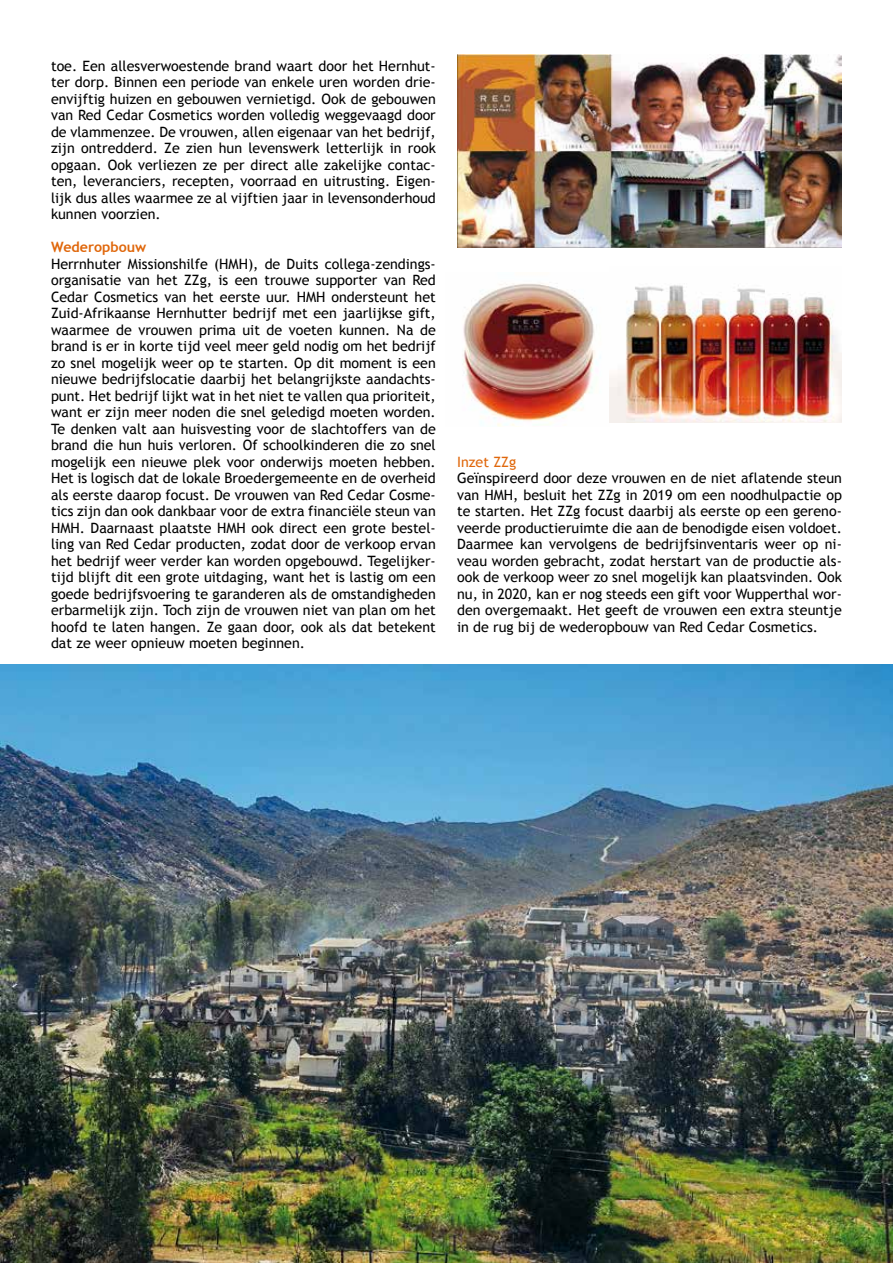
<style>
.page{position:relative;width:893px;height:1263px;background:#fff}
.page>*{position:absolute;margin:0;border:0;box-sizing:border-box;transform-origin:0 0}
.t1{font:14.25px/16.5px "Trebuchet MS";color:#000;text-align:justify}
.t2{font:700 14.25px "Trebuchet MS";color:#e0670b}
.t3{font:14.25px "Trebuchet MS";color:#e0670b}
</style>
<div class="page">
<img style="left:462px;top:283px;width:135px;height:144px">
<img style="left:609px;top:285px;width:233px;height:138px">
<img style="left:0;top:664px;width:893px;height:599px">
<img style="left:457px;top:54px;width:385px;height:193px">
<p class="t1" style="left:51px;top:57px;width:386px">toe. Een allesverwoestende brand waart door het Hernhut&shy;ter dorp. Binnen een periode van enkele uren worden drie&shy;ënvijftig huizen en gebouwen vernietigd. Ook de gebouwen van Red Cedar Cosmetics worden volledig weggevaagd door de vlammenzee. De vrouwen, allen eigenaar van het bedrijf, zijn ontredderd. Ze zien hun levenswerk letterlijk in rook opgaan. Ook verliezen ze per direct alle zakelijke contac&shy;ten, leveranciers, recepten, voorraad en uitrusting. Eigen&shy;lijk dus alles waarmee ze al vijftien jaar in levensonderhoud kunnen voorzien.</p>
<p class="t2" style="left:51px;top:238px;width:97px">Wederopbouw</p>
<p class="t1" style="left:51px;top:255px;width:386px">Herrnhuter Missionshilfe (HMH), de Duits collega-zendings&shy;organisatie van het ZZg, is een trouwe supporter van Red Cedar Cosmetics van het eerste uur. HMH ondersteunt het Zuid-Afrikaanse Hernhutter bedrijf met een jaarlijkse gift, waarmee de vrouwen prima uit de voeten kunnen. Na de brand is er in korte tijd veel meer geld nodig om het bedrijf zo snel mogelijk weer op te starten. Op dit moment is een nieuwe bedrijfslocatie daarbij het belangrijkste aandachts&shy;punt. Het bedrijf lijkt wat in het niet te vallen qua prioriteit, want er zijn meer noden die snel geledigd moeten worden.<br>Te denken valt aan huisvesting voor de slachtoffers van de brand die hun huis verloren. Of schoolkinderen die zo snel mogelijk een nieuwe plek voor onderwijs moeten hebben.<br>Het is logisch dat de lokale Broedergemeente en de overheid als eerste daarop focust. De vrouwen van Red Cedar Cosme&shy;tics zijn dan ook dankbaar voor de extra financiële steun van HMH. Daarnaast plaatste HMH ook direct een grote bestel&shy;ling van Red Cedar producten, zodat door de verkoop ervan het bedrijf weer verder kan worden opgebouwd. Tegelijker&shy;tijd blijft dit een grote uitdaging, want het is lastig om een goede bedrijfsvoering te garanderen als de omstandigheden erbarmelijk zijn. Toch zijn de vrouwen niet van plan om het hoofd te laten hangen. Ze gaan door, ook als dat betekent dat ze weer opnieuw moeten beginnen.</p>
<p class="t3" style="left:457px;top:453px;width:61px">Inzet ZZg</p>
<p class="t1" style="left:457px;top:470px;width:386px">Geïnspireerd door deze vrouwen en de niet aflatende steun van HMH, besluit het ZZg in 2019 om een noodhulpactie op te starten. Het ZZg focust daarbij als eerste op een gereno&shy;veerde productieruimte die aan de benodigde eisen voldoet.<br>Daarmee kan vervolgens de bedrijfsinventaris weer op ni&shy;veau worden gebracht, zodat herstart van de productie als&shy;ook de verkoop weer zo snel mogelijk kan plaatsvinden. Ook nu, in 2020, kan er nog steeds een gift voor Wupperthal wor&shy;den overgemaakt. Het geeft de vrouwen een extra steuntje in de rug bij de wederopbouw van Red Cedar Cosmetics.</p>
</div>
